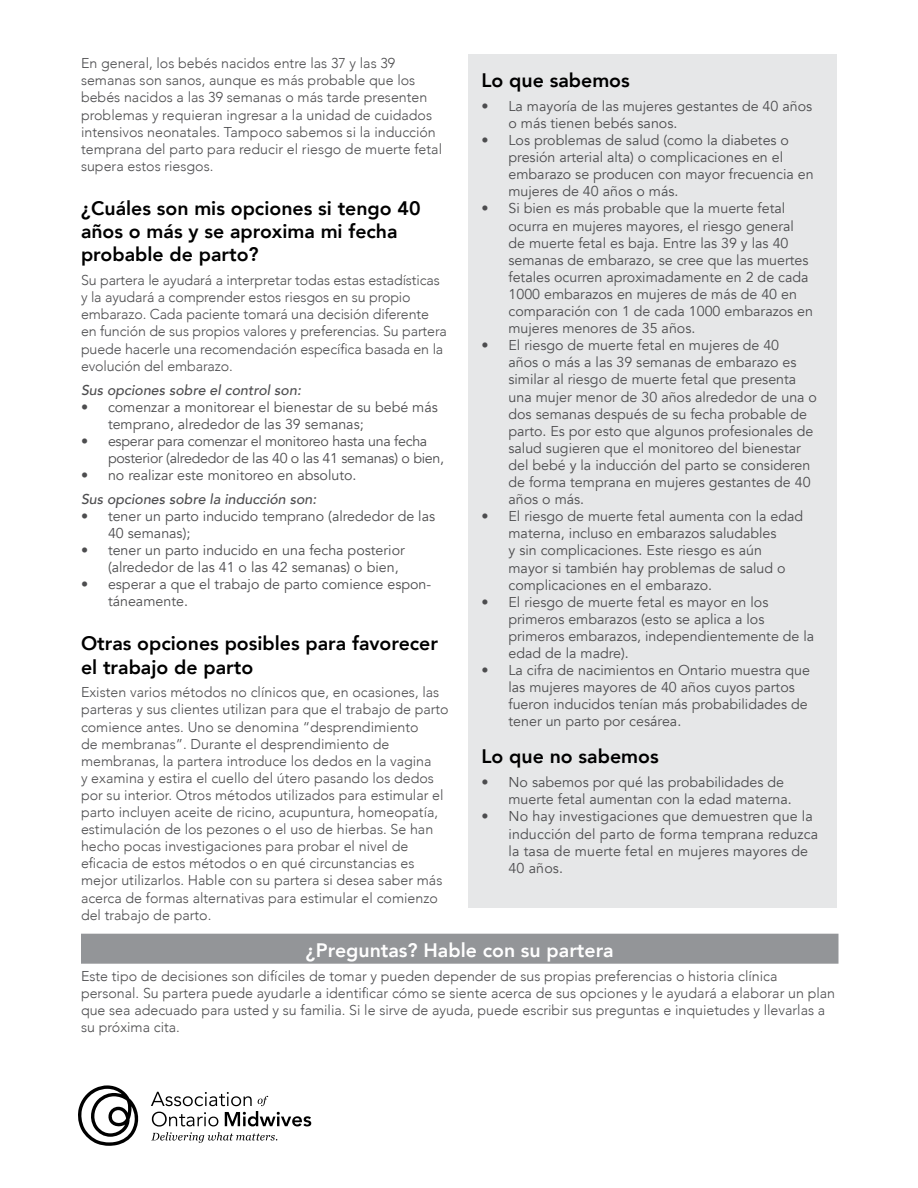
<style>
.page{position:relative;width:918px;height:1188px;background:#fff}
.page>*{position:absolute;margin:0;border:0;box-sizing:border-box;transform-origin:0 0}
.t1{font:800 19.5px/23.4px "Avenir";color:#000}
.t2{font:800 19.5px "Avenir";color:#fff}
.t3{font:14.25px/17.1px "Avenir";color:#4d4d4f}
.t4{font:300 14.25px/17.1px "Avenir";color:#4d4d4f}
.t5{font:14.25px/17.1px "Avenir";letter-spacing:-.02em;color:#4d4d4f}
.t6{font:italic 500 14.25px "Avenir";color:#4d4d4f}
</style>
<div class="page">
<svg style="left:151px;top:1092px;width:160px;height:51px"></svg>
<svg style="left:78px;top:1085px;width:61px;height:61px"></svg>
<div style="left:81px;top:934px;width:757px;height:30px;background:#939598"></div>
<div style="left:468px;top:54px;width:369px;height:853px;background:#e6e7e8"></div>
<p class="t4" style="left:81px;top:55px;width:363px">En general, los bebés nacidos entre las 37 y las 39 semanas son sanos, aunque es más probable que los bebés nacidos a las 39 semanas o más tarde presenten problemas y requieran ingresar a la unidad de cuidados intensivos neonatales. Tampoco sabemos si la inducción temprana del parto para reducir el riesgo de muerte fetal supera estos riesgos.</p>
<h1 class="t1" style="left:81px;top:195px;width:341px">¿Cuáles son mis opciones si tengo 40 años o más y se aproxima mi fecha probable de parto?</h1>
<p class="t4" style="left:81px;top:272px;width:368px">Su partera le ayudará a interpretar todas estas estadísticas y la ayudará a comprender estos riesgos en su propio embarazo. Cada paciente tomará una decisión diferente en función de sus propios valores y preferencias. Su partera puede hacerle una recomendación específica basada en la evolución del embarazo.</p>
<p class="t6" style="left:81px;top:381px;width:221px">Sus opciones sobre el control son:</p>
<p class="t3" style="left:108px;top:398px;width:331px;text-indent:-27px">• comenzar a monitorear el bienestar de su bebé más temprano, alrededor de las 39 semanas;</p>
<p class="t5" style="left:108px;top:433px;width:338px;text-indent:-27px">• esperar para comenzar el monitoreo hasta una fecha posterior (alrededor de las 40 o las 41 semanas) o bien,</p>
<p class="t3" style="left:81px;top:467px;width:277px">• no realizar este monitoreo en absoluto.</p>
<p class="t6" style="left:81px;top:490px;width:237px">Sus opciones sobre la inducción son:</p>
<p class="t3" style="left:108px;top:508px;width:329px;text-indent:-27px">• tener un parto inducido temprano (alrededor de las<br>40 semanas);</p>
<p class="t3" style="left:108px;top:542px;width:298px;text-indent:-27px">• tener un parto inducido en una fecha posterior (alrededor de las 41 o las 42 semanas) o bien,</p>
<p class="t3" style="left:108px;top:576px;width:325px;text-indent:-27px">• esperar a que el trabajo de parto comience espon&shy;táneamente.</p>
<h1 class="t1" style="left:81px;top:630px;width:359px">Otras opciones posibles para favorecer el trabajo de parto</h1>
<p class="t4" style="left:81px;top:684px;width:369px">Existen varios métodos no clínicos que, en ocasiones, las parteras y sus clientes utilizan para que el trabajo de parto comience antes. Uno se denomina “desprendimiento<br>de membranas”. Durante el desprendimiento de membranas, la partera introduce los dedos en la vagina<br>y examina y estira el cuello del útero pasando los dedos por su interior. Otros métodos utilizados para estimular el parto incluyen aceite de ricino, acupuntura, homeopatía, estimulación de los pezones o el uso de hierbas. Se han hecho pocas investigaciones para probar el nivel de eficacia de estos métodos o en qué circunstancias es mejor utilizarlos. Hable con su partera si desea saber más acerca de formas alternativas para estimular el comienzo del trabajo de parto.</p>
<h1 class="t2" style="left:306px;top:932px;width:310px">¿Preguntas? Hable con su partera</h1>
<p class="t4" style="left:81px;top:967px;width:756px">Este tipo de decisiones son difíciles de tomar y pueden depender de sus propias preferencias o historia clínica personal. Su partera puede ayudarle a identificar cómo se siente acerca de sus opciones y le ayudará a elaborar un plan que sea adecuado para usted y su familia. Si le sirve de ayuda, puede escribir sus preguntas e inquietudes y llevarlas a su próxima cita.</p>
<h1 class="t1" style="left:482px;top:67px;width:150px">Lo que sabemos</h1>
<p class="t3" style="left:509px;top:98px;width:305px;text-indent:-27px">• La mayoría de las mujeres gestantes de 40 años o más tienen bebés sanos.</p>
<p class="t3" style="left:509px;top:132px;width:307px;text-indent:-27px">• Los problemas de salud (como la diabetes o presión arterial alta) o complicaciones en el embarazo se producen con mayor frecuencia en mujeres de 40 años o más.</p>
<p class="t3" style="left:509px;top:200px;width:306px;text-indent:-27px">• Si bien es más probable que la muerte fetal ocurra en mujeres mayores, el riesgo general de muerte fetal es baja. Entre las 39 y las 40 semanas de embarazo, se cree que las muertes fetales ocurren aproximadamente en 2 de cada 1000 embarazos en mujeres de más de 40 en comparación con 1 de cada 1000 embarazos en mujeres menores de 35 años.</p>
<p class="t3" style="left:509px;top:337px;width:310px;text-indent:-27px">• El riesgo de muerte fetal en mujeres de 40<br>años o más a las 39 semanas de embarazo es similar al riesgo de muerte fetal que presenta una mujer menor de 30 años alrededor de una o dos semanas después de su fecha probable de parto. Es por esto que algunos profesionales de salud sugieren que el monitoreo del bienestar del bebé y la inducción del parto se consideren de forma temprana en mujeres gestantes de 40 años o más.</p>
<p class="t3" style="left:509px;top:508px;width:296px;text-indent:-27px">• El riesgo de muerte fetal aumenta con la edad materna, incluso en embarazos saludables<br>y sin complicaciones. Este riesgo es aún mayor si también hay problemas de salud o complicaciones en el embarazo.</p>
<p class="t3" style="left:509px;top:594px;width:307px;text-indent:-27px">• El riesgo de muerte fetal es mayor en los primeros embarazos (esto se aplica a los primeros embarazos, independientemente de la edad de la madre).</p>
<p class="t3" style="left:509px;top:662px;width:303px;text-indent:-27px">• La cifra de nacimientos en Ontario muestra que las mujeres mayores de 40 años cuyos partos fueron inducidos tenían más probabilidades de tener un parto por cesárea.</p>
<h1 class="t1" style="left:482px;top:744px;width:179px">Lo que no sabemos</h1>
<p class="t3" style="left:509px;top:774px;width:285px;text-indent:-27px">• No sabemos por qué las probabilidades de muerte fetal aumentan con la edad materna.</p>
<p class="t3" style="left:509px;top:808px;width:311px;text-indent:-27px">• No hay investigaciones que demuestren que la inducción del parto de forma temprana reduzca la tasa de muerte fetal en mujeres mayores de 40 años.</p>
</div>
